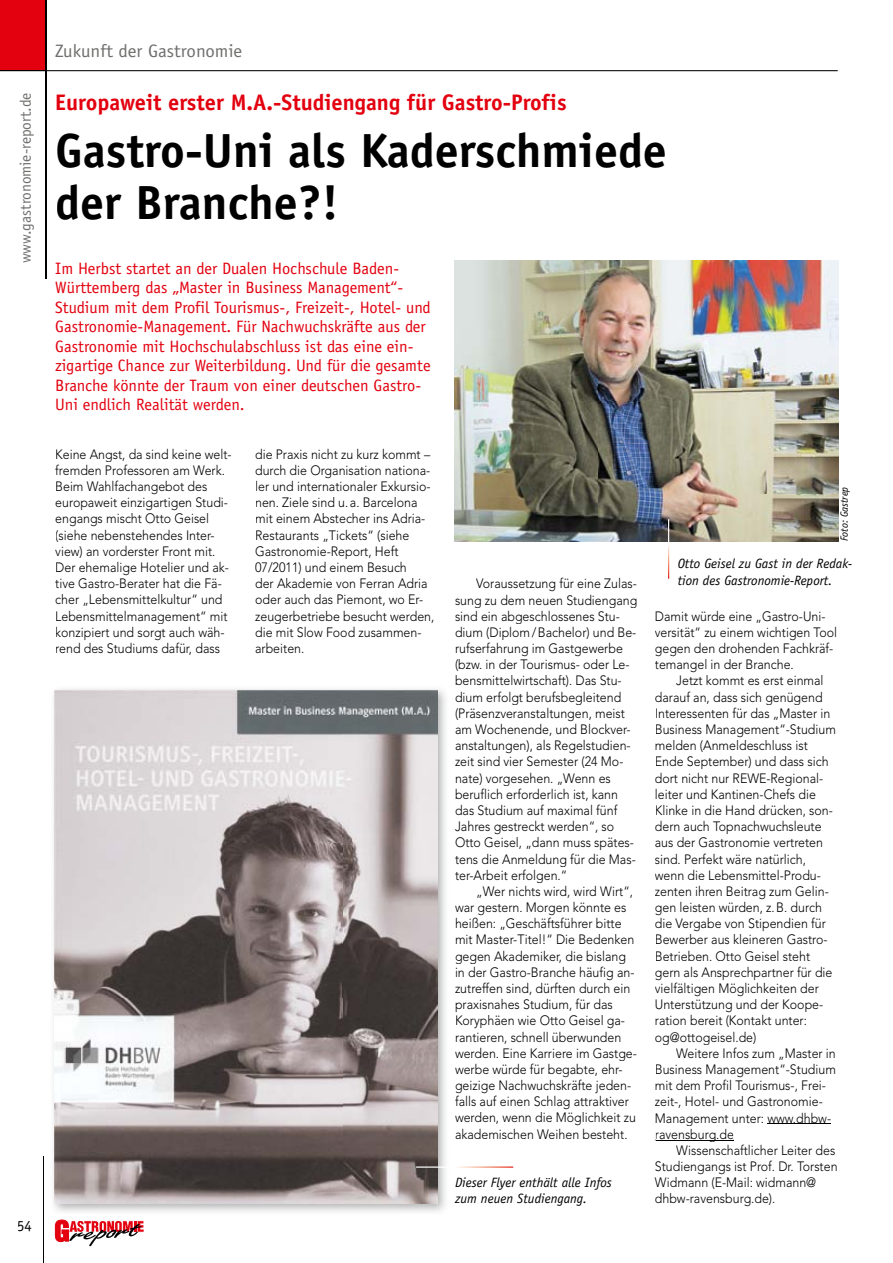
<style>
.page{position:relative;width:893px;height:1263px;background:#fff}
.page>*{position:absolute;margin:0;border:0;box-sizing:border-box;transform-origin:0 0}
.t1{font:700 48px/52.5px "Officina Sans";color:#000}
.t2{font:700 22.5px "Officina Sans";color:#e3000f}
.t3{font:18px "Officina Sans";color:#6f6f6e;scale:1.05 1}
.t4{font:16.5px/19.5px "Officina Sans";color:#e3000f}
.t5{font:15.3px "Officina Sans";color:#6f6f6e}
.t6{font:15.3px "Officina Sans";color:#000;scale:.95 1}
.t7{font:300 13.5px/16.2px "Avenir";color:#000;scale:.92 1}
.t8{font:italic 13.5px/16.2px "Officina Sans";color:#000}
.t9{font:italic 10.5px "Officina Sans";color:#000}
</style>
<div class="page">
<div style="left:0;top:0;width:46px;height:71px;background:#e3000f"></div>
<hr style="left:46px;top:0;width:1px;height:70px;background:#000">
<hr style="left:46px;top:71px;width:1px;height:208px;background:#000">
<hr style="left:47px;top:70px;width:791px;height:1px;background:#000">
<hr style="left:0;top:71px;width:46px;height:1px;background:#000">
<hr style="left:0;top:70px;width:46px;height:1px;background:#000">
<hr style="left:43px;top:1156px;width:1px;height:107px;background:#000">
<svg style="left:55px;top:1219px;width:89px;height:27px"></svg>
<hr style="left:767px;top:1123px;width:64px;height:1px;background:#000">
<hr style="left:656px;top:1140px;width:77px;height:1px;background:#000">
<img style="left:455px;top:261px;width:383px;height:281px">
<img style="left:53px;top:689px;width:393px;height:48px">
<img style="left:53px;top:737px;width:46px;height:475px">
<img style="left:400px;top:737px;width:46px;height:475px">
<img style="left:55px;top:690px;width:383px;height:514px">
<hr style="left:416px;top:1166px;width:97px;height:2px;background:#fff">
<hr style="left:668px;top:519px;width:1px;height:60px;background:#fff">
<p class="t5" style="left:17px;top:263px;width:172px;rotate:-90deg">www.gastronomie-report.de</p>
<p class="t6" style="left:17px;top:1217px;width:17px">54</p>
<p class="t3" style="left:55px;top:40px;width:180px">Zukunft der Gastronomie</p>
<p class="t2" style="left:55px;top:88px;width:513px">Europaweit erster M.A.-Studiengang für Gastro-Profis</p>
<p class="t1" style="left:55px;top:124px;width:613px">Gastro-Uni als Kaderschmiede der Branche?!</p>
<p class="t4" style="left:55px;top:258px;width:377px">Im Herbst startet an der Dualen Hochschule Baden-Württemberg das „Master in Business Management“- Studium mit dem Profil Tourismus-, Freizeit-, Hotel- und Gastronomie-Management. Für Nachwuchskräfte aus der Gastronomie mit Hochschulabschluss ist das eine ein&shy;zigartige Chance zur Weiterbildung. Und für die gesamte Branche könnte der Traum von einer deutschen Gastro-Uni endlich Realität werden.</p>
<p class="t7" style="left:55px;top:446px;width:193px">Keine Angst, da sind keine welt&shy;fremden Professoren am Werk.<br>Beim Wahlfachangebot des europaweit einzigartigen Studi&shy;engangs mischt Otto Geisel (siehe nebenstehendes Inter&shy;view) an vorderster Front mit.<br>Der ehemalige Hotelier und ak&shy;tive Gastro-Berater hat die Fä&shy;cher „Lebensmittelkultur“ und<br>Lebensmittelmanagement“ mit konzipiert und sorgt auch wäh&shy;rend des Studiums dafür, dass</p>
<p class="t7" style="left:255px;top:446px;width:196px">die Praxis nicht zu kurz kommt – durch die Organisation nationa&shy;ler und internationaler Exkursio&shy;nen. Ziele sind u. a. Barcelona mit einem Abstecher ins Adria-<br>Restaurants „Tickets“ (siehe<br>Gastronomie-Report, Heft<br>07/2011) und einem Besuch<br>der Akademie von Ferran Adria oder auch das Piemont, wo Er&shy;zeugerbetriebe besucht werden, die mit Slow Food zusammen&shy;arbeiten.</p>
<p class="t7" style="left:476px;top:575px;width:176px">Voraussetzung für eine Zulas-</p>
<p class="t7" style="left:455px;top:592px;width:200px">sung zu dem neuen Studiengang</p>
<p class="t7" style="left:455px;top:608px;width:181px">sind ein abgeschlossenes Stu-</p>
<p class="t7" style="left:455px;top:624px;width:199px">dium (Diplom / Bachelor) und Be-</p>
<p class="t7" style="left:455px;top:640px;width:184px">rufserfahrung im Gastgewerbe</p>
<p class="t7" style="left:455px;top:656px;width:191px">(bzw. in der Tourismus- oder Le-</p>
<p class="t7" style="left:455px;top:673px;width:183px">bensmittelwirtschaft). Das Stu-</p>
<p class="t7" style="left:455px;top:689px;width:182px">dium erfolgt berufsbegleitend</p>
<p class="t7" style="left:455px;top:705px;width:186px">(Präsenzveranstaltungen, meist</p>
<p class="t7" style="left:455px;top:721px;width:192px">am Wochenende, und Blockver-</p>
<p class="t7" style="left:455px;top:737px;width:193px">anstaltungen), als Regelstudien-</p>
<p class="t7" style="left:455px;top:754px;width:185px">zeit sind vier Semester (24 Mo-</p>
<p class="t7" style="left:455px;top:770px;width:171px">nate) vorgesehen. „Wenn es</p>
<p class="t7" style="left:455px;top:786px;width:179px">beruflich erforderlich ist, kann</p>
<p class="t7" style="left:455px;top:802px;width:178px">das Studium auf maximal fünf</p>
<p class="t7" style="left:455px;top:818px;width:175px">Jahres gestreckt werden“, so</p>
<p class="t7" style="left:455px;top:834px;width:196px">Otto Geisel, „dann muss spätes-</p>
<p class="t7" style="left:455px;top:851px;width:198px">tens die Anmeldung für die Mas-</p>
<p class="t7" style="left:455px;top:867px;width:124px">ter-Arbeit erfolgen.“</p>
<p class="t7" style="left:476px;top:883px;width:172px">„Wer nichts wird, wird Wirt“,</p>
<p class="t7" style="left:455px;top:899px;width:188px">war gestern. Morgen könnte es</p>
<p class="t7" style="left:455px;top:915px;width:183px">heißen: „Geschäftsführer bitte</p>
<p class="t7" style="left:455px;top:932px;width:196px">mit Master-Titel!“ Die Bedenken</p>
<p class="t7" style="left:455px;top:948px;width:187px">gegen Akademiker, die bislang</p>
<p class="t7" style="left:455px;top:964px;width:197px">in der Gastro-Branche häufig an-</p>
<p class="t7" style="left:455px;top:980px;width:192px">zutreffen sind, dürften durch ein</p>
<p class="t7" style="left:455px;top:996px;width:173px">praxisnahes Studium, für das</p>
<p class="t7" style="left:455px;top:1012px;width:186px">Koryphäen wie Otto Geisel ga-</p>
<p class="t7" style="left:455px;top:1029px;width:182px">rantieren, schnell überwunden</p>
<p class="t7" style="left:455px;top:1045px;width:199px">werden. Eine Karriere im Gastge-</p>
<p class="t7" style="left:455px;top:1061px;width:184px">werbe würde für begabte, ehr-</p>
<p class="t7" style="left:455px;top:1077px;width:193px">geizige Nachwuchskräfte jeden-</p>
<p class="t7" style="left:455px;top:1093px;width:191px">falls auf einen Schlag attraktiver</p>
<p class="t7" style="left:455px;top:1110px;width:198px">werden, wenn die Möglichkeit zu</p>
<p class="t7" style="left:455px;top:1126px;width:189px">akademischen Weihen besteht.</p>
<p class="t8" style="left:455px;top:1174px;width:158px">Dieser Flyer enthält alle Infos zum neuen Studiengang.</p>
<p class="t9" style="left:838px;top:541px;width:57px;rotate:-90deg">Foto: Gastrep</p>
<p class="t8" style="left:678px;top:556px;width:176px">Otto Geisel zu Gast in der Redak&shy;tion des Gastronomie-Report.</p>
<p class="t7" style="left:655px;top:608px;width:187px">Damit würde eine „Gastro-Uni-</p>
<p class="t7" style="left:655px;top:624px;width:200px">versität“ zu einem wichtigen Tool</p>
<p class="t7" style="left:655px;top:640px;width:196px">gegen den drohenden Fachkräf-</p>
<p class="t7" style="left:655px;top:656px;width:153px">temangel in der Branche.</p>
<p class="t7" style="left:676px;top:673px;width:162px">Jetzt kommt es erst einmal</p>
<p class="t7" style="left:655px;top:689px;width:184px">darauf an, dass sich genügend</p>
<p class="t7" style="left:655px;top:705px;width:192px">Interessenten für das „Master in</p>
<p class="t7" style="left:655px;top:721px;width:198px">Business Management“-Studium</p>
<p class="t7" style="left:655px;top:737px;width:168px">melden (Anmeldeschluss ist</p>
<p class="t7" style="left:655px;top:754px;width:190px">Ende September) und dass sich</p>
<p class="t7" style="left:655px;top:770px;width:185px">dort nicht nur REWE-Regional-</p>
<p class="t7" style="left:655px;top:786px;width:177px">leiter und Kantinen-Chefs die</p>
<p class="t7" style="left:655px;top:802px;width:195px">Klinke in die Hand drücken, son-</p>
<p class="t7" style="left:655px;top:818px;width:183px">dern auch Top nachwuchsleute</p>
<p class="t7" style="left:655px;top:834px;width:184px">aus der Gastronomie vertreten</p>
<p class="t7" style="left:655px;top:851px;width:166px">sind. Perfekt wäre natürlich,</p>
<p class="t7" style="left:655px;top:867px;width:182px">wenn die Lebensmittel-Produ-</p>
<p class="t7" style="left:655px;top:883px;width:191px">zenten ihren Beitrag zum Gelin-</p>
<p class="t7" style="left:655px;top:899px;width:183px">gen leisten würden, z. B. durch</p>
<p class="t7" style="left:655px;top:915px;width:187px">die Vergabe von Stipendien für</p>
<p class="t7" style="left:655px;top:932px;width:189px">Bewerber aus kleineren Gastro-</p>
<p class="t7" style="left:655px;top:948px;width:170px">Betrieben. Otto Geisel steht</p>
<p class="t7" style="left:655px;top:964px;width:195px">gern als Ansprechpartner für die</p>
<p class="t7" style="left:655px;top:980px;width:180px">vielfältigen Möglichkeiten der</p>
<p class="t7" style="left:655px;top:996px;width:185px">Unterstützung und der Koope-</p>
<p class="t7" style="left:655px;top:1012px;width:167px">ration bereit (Kontakt unter:</p>
<p class="t7" style="left:655px;top:1029px;width:112px">og@ottogeisel.de)</p>
<p class="t7" style="left:676px;top:1045px;width:175px">Weitere Infos zum „Master in</p>
<p class="t7" style="left:655px;top:1061px;width:198px">Business Management“-Studium</p>
<p class="t7" style="left:655px;top:1077px;width:188px">mit dem Profil Tourismus-, Frei-</p>
<p class="t7" style="left:655px;top:1093px;width:184px">zeit-, Hotel- und Gastronomie-</p>
<p class="t7" style="left:655px;top:1110px;width:193px">Management unter: www.dhbw-</p>
<p class="t7" style="left:655px;top:1126px;width:88px">ravensburg.de</p>
<p class="t7" style="left:676px;top:1142px;width:175px">Wissenschaftlicher Leiter des</p>
<p class="t7" style="left:655px;top:1158px;width:200px">Studiengangs ist Prof. Dr. Torsten</p>
<p class="t7" style="left:655px;top:1174px;width:177px">Widmann (E-Mail: widmann@</p>
<p class="t7" style="left:655px;top:1191px;width:133px">dhbw-ravensburg.de).</p>
</div>
